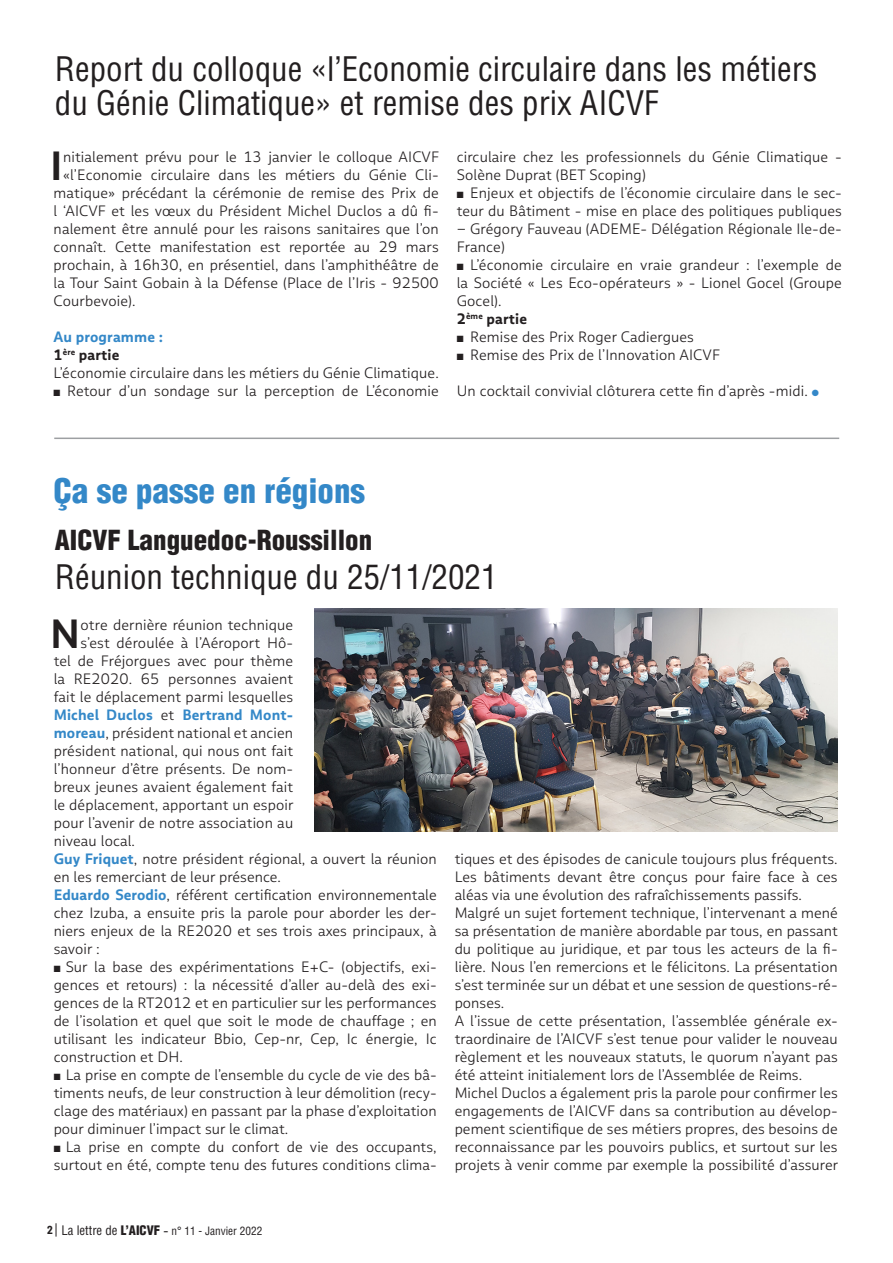
<style>
.page{position:relative;width:893px;height:1263px;background:#fff}
.page>*{position:absolute;margin:0;border:0;box-sizing:border-box;transform-origin:0 0}
.texte_courant_actu{font:700 40.65px "Multiple Sans Pro";color:#231f20}
.titre_actu{font:condensed 33px/34.5px "Helvetica";color:#231f20}
.titre_actu-2{font:900 condensed 33px "Helvetica";color:#3488c8}
.titre_actu_niveau_2{font:900 condensed 27px "Helvetica";color:#231f20}
.texte_courant_actu-2{font:300 15px/18px "Multiple Sans Pro";letter-spacing:.01em;color:#231f20;text-align:justify}
.texte_courant_actu-3{font:700 15px "Multiple Sans Pro";letter-spacing:.01em;color:#3488c8}
.texte_courant_actu-4{font:700 15px "Multiple Sans Pro";letter-spacing:.01em;color:#231f20}
.t1{font:condensed 11.25px "Helvetica";color:#231f20}
.s1{color:#3488c8}
.s2{font-weight:300;color:#231f20}
.s3{font-weight:700;color:#3488c8}
.s4{font-family:"Barlow";font-weight:700;font-stretch:semi-condensed;font-size:11.4px}
.s5{font-size:12.75px}
.s6{font-weight:900;font-size:12.75px}
.s7{font-family:"Multiple Sans Pro";font-stretch:normal;font-size:12.75px}
</style>
<div class="page">
<svg style="left:56px;top:1223px;width:1px;height:13px"></svg>
<hr style="left:54px;top:438px;width:785px;height:1px;background:#9d9fa2">
<img style="left:314px;top:609px;width:524px;height:222px">
<p class="titre_actu" style="left:55px;top:51px;width:764px">Report du colloque «l’Economie circulaire dans les métiers du Génie Climatique» et remise des prix AICVF</p>
<p class="texte_courant_actu" style="left:50px;top:140px;width:14px">I</p>
<p class="texte_courant_actu-2" style="left:63px;top:148px;width:378px">nitialement prévu pour le 13 janvier le colloque AICVF</p>
<p class="texte_courant_actu-2" style="left:457px;top:148px;width:387px">circulaire chez les professionnels du Génie Climatique -<br>Solène Duprat (BET Scoping)</p>
<p class="texte_courant_actu-2" style="left:457px;top:184px;width:387px">■ Enjeux et objectifs de l’économie circulaire dans le sec&shy;teur du Bâtiment - mise en place des politiques publiques</p>
<p class="texte_courant_actu-2" style="left:457px;top:220px;width:387px">– Grégory Fauveau (ADEME- Délégation Régionale Ile-de-<br>France)</p>
<p class="texte_courant_actu-2" style="left:457px;top:256px;width:387px">■ L’économie circulaire en vraie grandeur : l’exemple de la Société « Les Eco-opérateurs » - Lionel Gocel (Groupe Gocel).</p>
<p class="texte_courant_actu-4" style="left:457px;top:309px;width:72px">2<sup>ème</sup> partie</p>
<p class="texte_courant_actu-2" style="left:457px;top:328px;width:239px">■ Remise des Prix Roger Cadiergues</p>
<p class="texte_courant_actu-2" style="left:457px;top:346px;width:265px">■ Remise des Prix de l’Innovation AICVF</p>
<p class="texte_courant_actu-2" style="left:457px;top:382px;width:364px">Un cocktail convivial clôturera cette fin d’après -midi. <span class="s1">●</span></p>
<p class="texte_courant_actu-2" style="left:63px;top:166px;width:377px">«l’Economie circulaire dans les métiers du Génie Cli-</p>
<p class="texte_courant_actu-2" style="left:54px;top:184px;width:387px">matique» précédant la cérémonie de remise des Prix de</p>
<p class="texte_courant_actu-2" style="left:54px;top:202px;width:387px">l ‘AICVF et les vœux du Président Michel Duclos a dû fi-</p>
<p class="texte_courant_actu-2" style="left:54px;top:220px;width:387px">nalement être annulé pour les raisons sanitaires que l’on</p>
<p class="texte_courant_actu-2" style="left:54px;top:238px;width:387px">connaît. Cette manifestation est reportée au 29 mars</p>
<p class="texte_courant_actu-2" style="left:54px;top:256px;width:387px">prochain, à 16h30, en présentiel, dans l’amphithéâtre de</p>
<p class="texte_courant_actu-2" style="left:54px;top:274px;width:387px">la Tour Saint Gobain à la Défense (Place de l’Iris - 92500</p>
<p class="texte_courant_actu-2" style="left:54px;top:292px;width:83px">Courbevoie).</p>
<p class="texte_courant_actu-3" style="left:54px;top:327px;width:111px">Au programme :</p>
<p class="texte_courant_actu-4" style="left:54px;top:345px;width:67px">1<sup>ère</sup> partie</p>
<p class="texte_courant_actu-2" style="left:54px;top:364px;width:387px">L’économie circulaire dans les métiers du Génie Climatique.</p>
<p class="texte_courant_actu-2" style="left:54px;top:382px;width:387px">■ Retour d’un sondage sur la perception de L’économie</p>
<p class="titre_actu-2" style="left:54px;top:471px;width:313px">Ça se passe en régions</p>
<p class="titre_actu_niveau_2" style="left:55px;top:523px;width:319px">AICVF Languedoc-Roussillon</p>
<p class="titre_actu" style="left:55px;top:559px;width:444px">Réunion technique du 25/11/2021</p>
<p class="texte_courant_actu" style="left:50px;top:608px;width:32px">N</p>
<p class="texte_courant_actu-2" style="left:81px;top:616px;width:214px">otre dernière réunion technique</p>
<p class="texte_courant_actu-2" style="left:81px;top:634px;width:214px">s’est déroulée à l’Aéroport Hô-</p>
<p class="texte_courant_actu-2" style="left:54px;top:652px;width:241px">tel de Fréjorgues avec pour thème</p>
<p class="texte_courant_actu-2" style="left:54px;top:670px;width:241px">la RE2020. 65 personnes avaient</p>
<p class="texte_courant_actu-2" style="left:54px;top:688px;width:241px">fait le déplacement parmi lesquelles</p>
<p class="texte_courant_actu-3" style="left:54px;top:705px;width:241px">Michel Duclos <span class="s2">et</span> Bertrand Mont-</p>
<p class="texte_courant_actu-2" style="left:54px;top:724px;width:241px"><span class="s3">moreau</span>, président national et ancien</p>
<p class="texte_courant_actu-2" style="left:54px;top:742px;width:241px">président national, qui nous ont fait</p>
<p class="texte_courant_actu-2" style="left:54px;top:760px;width:241px">l’honneur d’être présents. De nom-</p>
<p class="texte_courant_actu-2" style="left:54px;top:778px;width:241px">breux jeunes avaient également fait</p>
<p class="texte_courant_actu-2" style="left:54px;top:796px;width:241px">le déplacement, apportant un espoir</p>
<p class="texte_courant_actu-2" style="left:54px;top:814px;width:241px">pour l’avenir de notre association au</p>
<p class="texte_courant_actu-2" style="left:54px;top:832px;width:83px">niveau local.</p>
<p class="texte_courant_actu-2" style="left:54px;top:850px;width:384px"><span class="s3">Guy Friquet</span>, notre président régional, a ouvert la réunion en les remerciant de leur présence.</p>
<p class="texte_courant_actu-2" style="left:54px;top:886px;width:384px"><span class="s3">Eduardo Serodio</span>, référent certification environnementale chez Izuba, a ensuite pris la parole pour aborder les der&shy;niers enjeux de la RE2020 et ses trois axes principaux, à savoir :</p>
<p class="texte_courant_actu-2" style="left:54px;top:958px;width:384px">■ Sur la base des expérimentations E+C- (objectifs, exi&shy;gences et retours) : la nécessité d’aller au-delà des exi&shy;gences de la RT2012 et en particulier sur les performances de l’isolation et quel que soit le mode de chauffage ; en utilisant les indicateur Bbio, Cep-nr, Cep, Ic énergie, Ic construction et DH.</p>
<p class="texte_courant_actu-2" style="left:54px;top:1066px;width:384px">■ La prise en compte de l’ensemble du cycle de vie des bâ&shy;timents neufs, de leur construction à leur démolition (recy&shy;clage des matériaux) en passant par la phase d’exploitation pour diminuer l’impact sur le climat.</p>
<p class="texte_courant_actu-2" style="left:54px;top:1138px;width:384px">■ La prise en compte du confort de vie des occupants, surtout en été, compte tenu des futures conditions clima-</p>
<p class="texte_courant_actu-2" style="left:455px;top:850px;width:384px">tiques et des épisodes de canicule toujours plus fréquents.<br>Les bâtiments devant être conçus pour faire face à ces aléas via une évolution des rafraîchissements passifs.</p>
<p class="texte_courant_actu-2" style="left:455px;top:904px;width:384px">Malgré un sujet fortement technique, l’intervenant a mené sa présentation de manière abordable par tous, en passant du politique au juridique, et par tous les acteurs de la fi&shy;lière. Nous l’en remercions et le félicitons. La présentation s’est terminée sur un débat et une session de questions-ré&shy;ponses.</p>
<p class="texte_courant_actu-2" style="left:455px;top:1012px;width:385px">A l’issue de cette présentation, l’assemblée générale ex&shy;traordinaire de l’AICVF s’est tenue pour valider le nouveau règlement et les nouveaux statuts, le quorum n’ayant pas été atteint initialement lors de l’Assemblée de Reims.</p>
<p class="texte_courant_actu-2" style="left:455px;top:1084px;width:385px">Michel Duclos a également pris la parole pour confirmer les engagements de l’AICVF dans sa contribution au dévelop&shy;pement scientifique de ses métiers propres, des besoins de reconnaissance par les pouvoirs publics, et surtout sur les projets à venir comme par exemple la possibilité d’assurer</p>
<p class="t1" style="left:47px;top:1224px;width:217px"><span class="s4">2</span> <span class="s5">La lettre de</span> <span class="s6">L’AICVF</span> <span class="s7">-</span> n° 11 - Janvier 2022</p>
</div>
